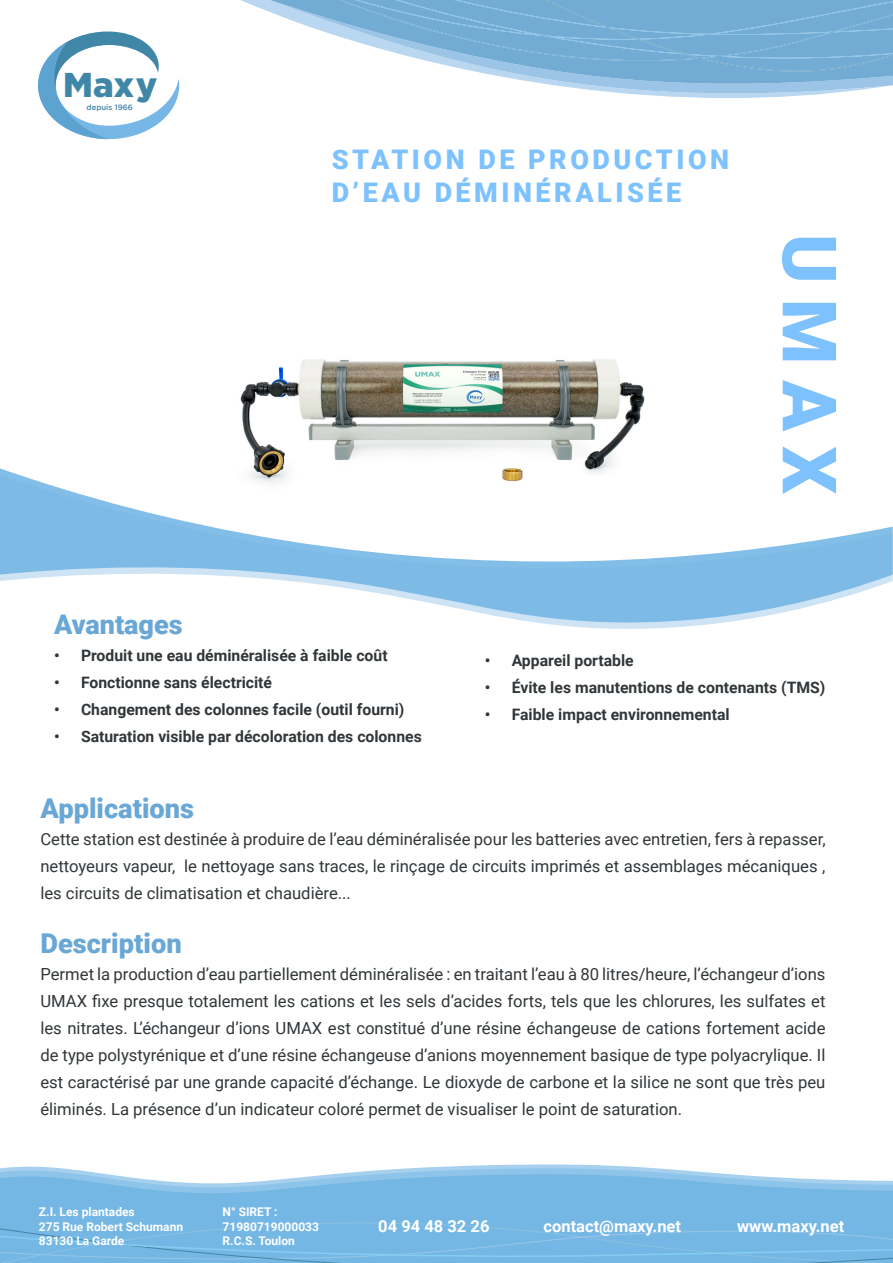
<style>
.page{position:relative;width:893px;height:1263px;background:#fff}
.page>*{position:absolute;margin:0;border:0;box-sizing:border-box;transform-origin:0 0}
.t1{font:900 75px "Roboto";color:#7dc1ff}
.t2{font:900 34.5px "Gotham";color:#4087a7}
.t3{font:900 27.3px "Roboto";color:#69a7d6}
.t4{font:900 27px/32.4px "Roboto";letter-spacing:.13em;color:#7dc1ff}
.t5{font:900 27px "Roboto";color:#69a7d6}
.t6{font:16.65px/27px "Roboto";color:#313639;text-align:justify}
.t7{font:700 16.5px "Roboto";color:#fff}
.t8{font:700 15.75px "Roboto";color:#313639}
.t9{font:700 12px/14.4px "Roboto";color:#fff}
.t10{font:500 7.65px "Gotham";color:#4087a7}
</style>
<div class="page">
<svg style="left:0;top:1164px;width:893px;height:39px;fill:#74b7e5"></svg>
<div style="left:0;top:1203px;width:893px;height:19px;background:#74b7e5"></div>
<svg style="left:0;top:1222px;width:893px;height:41px"></svg>
<svg style="left:534px;top:622px;width:192px;height:7px"></svg>
<svg style="left:0;top:468px;width:893px;height:154px"></svg>
<svg style="left:38px;top:0;width:855px;height:140px"></svg>
<img style="left:195px;top:359px;width:499px;height:132px">
<h2 class="t2" style="left:63px;top:64px;width:96px">Maxy</h2>
<p class="t10" style="left:87px;top:103px;width:48px">depuis 1966</p>
<h3 class="t4" style="left:332px;top:142px;width:399px">STATION DE PRODUCTION<br>D’EAU DÉMINÉRALISÉE</h3>
<h1 class="t1" style="left:862px;top:234px;width:262px;rotate:90deg">UMAX</h1>
<h3 class="t5" style="left:54px;top:605px;width:130px">Avantages</h3>
<p class="t8" style="left:54px;top:644px;width:335px">• Produit une eau déminéralisée à faible coût</p>
<p class="t8" style="left:54px;top:671px;width:220px">• Fonctionne sans électricité</p>
<p class="t8" style="left:54px;top:698px;width:352px">• Changement des colonnes facile (outil fourni)</p>
<p class="t8" style="left:54px;top:725px;width:369px">• Saturation visible par décoloration des colonnes</p>
<p class="t8" style="left:485px;top:649px;width:151px">• Appareil portable</p>
<p class="t8" style="left:485px;top:676px;width:342px">• Évite les manutentions de contenants (TMS)</p>
<p class="t8" style="left:485px;top:703px;width:246px">• Faible impact environnemental</p>
<h3 class="t3" style="left:40px;top:790px;width:155px">Applications</h3>
<p class="t6" style="left:40px;top:825px;width:787px">Cette station est destinée à produire de l’eau déminéralisée pour les batteries avec entretien, fers à repasser, nettoyeurs vapeur, le nettoyage sans traces, le rinçage de circuits imprimés et assemblages mécaniques , les circuits de climatisation et chaudière...</p>
<h3 class="t3" style="left:40px;top:925px;width:143px">Description</h3>
<p class="t6" style="left:40px;top:960px;width:787px">Permet la production d’eau partiellement déminéralisée : en traitant l’eau à 80 litres/heure, l’échangeur d’ions UMAX fixe presque totalement les cations et les sels d’acides forts, tels que les chlorures, les sulfates et les nitrates. L’échangeur d’ions UMAX est constitué d’une résine échangeuse de cations fortement acide de type polystyrénique et d’une résine échangeuse d’anions moyennement basique de type polyacrylique. Il est caractérisé par une grande capacité d’échange. Le dioxyde de carbone et la silice ne sont que très peu éliminés. La présence d’un indicateur coloré permet de visualiser le point de saturation.</p>
<p class="t9" style="left:39px;top:1204px;width:146px">Z.I. Les plantades<br>275 Rue Robert Schumann<br>83130 La Garde</p>
<p class="t9" style="left:223px;top:1204px;width:98px">N° SIRET :<br>71980719000033<br>R.C.S. Toulon</p>
<p class="t7" style="left:378px;top:1214px;width:113px">04 94 48 32 26</p>
<p class="t7" style="left:544px;top:1214px;width:139px">contact@maxy.net</p>
<p class="t7" style="left:737px;top:1214px;width:109px">www.maxy.net</p>
</div>
